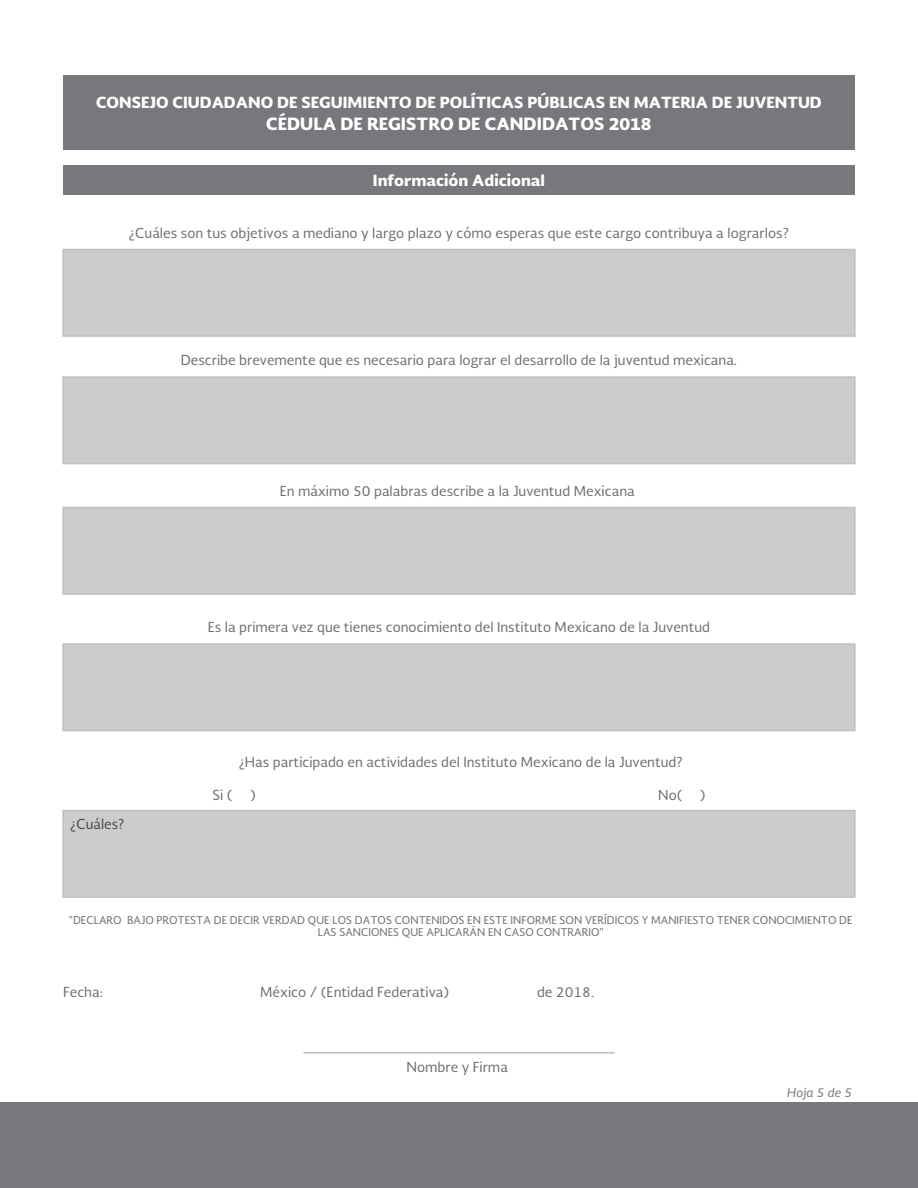
<style>
.page{position:relative;width:918px;height:1188px;background:#fff}
.page>*{position:absolute;margin:0;border:0;box-sizing:border-box;transform-origin:0 0}
.t1{font:900 16.5px "Soberana Sans";color:#fff}
.t2{font:900 15px "Soberana Sans";color:#fff}
.t3{font:13.5px "Soberana Sans";color:#6c6d70}
.t4{font:13.5px "Soberana Sans";color:#464748}
.t5{font:italic 12px "Soberana Sans";color:#76787b}
.t6{font:10.5px/12.6px "Soberana Sans";color:#6c6d70;text-align:center}
</style>
<div class="page">
<div style="left:0;top:1102px;width:918px;height:86px;background:#76787b"></div>
<div style="left:63px;top:76px;width:792px;height:74px;background:#76787b"></div>
<div style="left:63px;top:166px;width:792px;height:29px;background:#76787b"></div>
<div style="left:62px;top:249px;width:794px;height:88px;background:#cbccce;border:2px solid #bebfc2"></div>
<div style="left:62px;top:376px;width:794px;height:88px;background:#cbccce;border:2px solid #bebfc2"></div>
<div style="left:62px;top:507px;width:794px;height:88px;background:#cbccce;border:2px solid #bebfc2"></div>
<div style="left:62px;top:643px;width:794px;height:88px;background:#cbccce;border:2px solid #bebfc2"></div>
<div style="left:62px;top:810px;width:794px;height:88px;background:#cbccce;border:2px solid #bebfc2"></div>
<hr style="left:303px;top:1052px;width:312px;height:2px;background:#bebfc2">
<p class="t2" style="left:96px;top:92px;width:727px">CONSEJO CIUDADANO DE SEGUIMIENTO DE POLÍTICAS PÚBLICAS EN MATERIA DE JUVENTUD</p>
<p class="t1" style="left:266px;top:113px;width:387px">CÉDULA DE REGISTRO DE CANDIDATOS 2018</p>
<p class="t2" style="left:373px;top:170px;width:174px">Información Adicional</p>
<p class="t3" style="left:129px;top:224px;width:662px">¿Cuáles son tus objetivos a mediano y largo plazo y cómo esperas que este cargo contribuya a lograrlos?</p>
<p class="t3" style="left:181px;top:351px;width:558px">Describe brevemente que es necesario para lograr el desarrollo de la juventud mexicana.</p>
<p class="t3" style="left:280px;top:482px;width:357px">En máximo 50 palabras describe a la Juventud Mexicana</p>
<p class="t3" style="left:208px;top:618px;width:504px">Es la primera vez que tienes conocimiento del Instituto Mexicano de la Juventud</p>
<p class="t3" style="left:239px;top:753px;width:446px">¿Has participado en actividades del Instituto Mexicano de la Juventud?</p>
<p class="t4" style="left:70px;top:815px;width:56px">¿Cuáles?</p>
<p class="t3" style="left:212px;top:786px;width:22px">Si (</p>
<p class="t3" style="left:250px;top:786px;width:7px">)</p>
<p class="t3" style="left:658px;top:786px;width:26px">No(</p>
<p class="t3" style="left:700px;top:786px;width:7px">)</p>
<p class="t6" style="left:69px;top:913px;width:785px">"DECLARO BAJO PROTESTA DE DECIR VERDAD QUE LOS DATOS CONTENIDOS EN ESTE INFORME SON VERÍDICOS Y MANIFIESTO TENER CONOCIMIENTO DE<br>LAS SANCIONES QUE APLICARÁN EN CASO CONTRARIO"</p>
<p class="t3" style="left:63px;top:983px;width:41px">Fecha:</p>
<p class="t3" style="left:260px;top:983px;width:191px">México / (Entidad Federativa)</p>
<p class="t3" style="left:537px;top:983px;width:59px">de 2018.</p>
<p class="t3" style="left:407px;top:1058px;width:103px">Nombre y Firma</p>
<p class="t5" style="left:787px;top:1084px;width:67px">Hoja 5 de 5</p>
</div>
